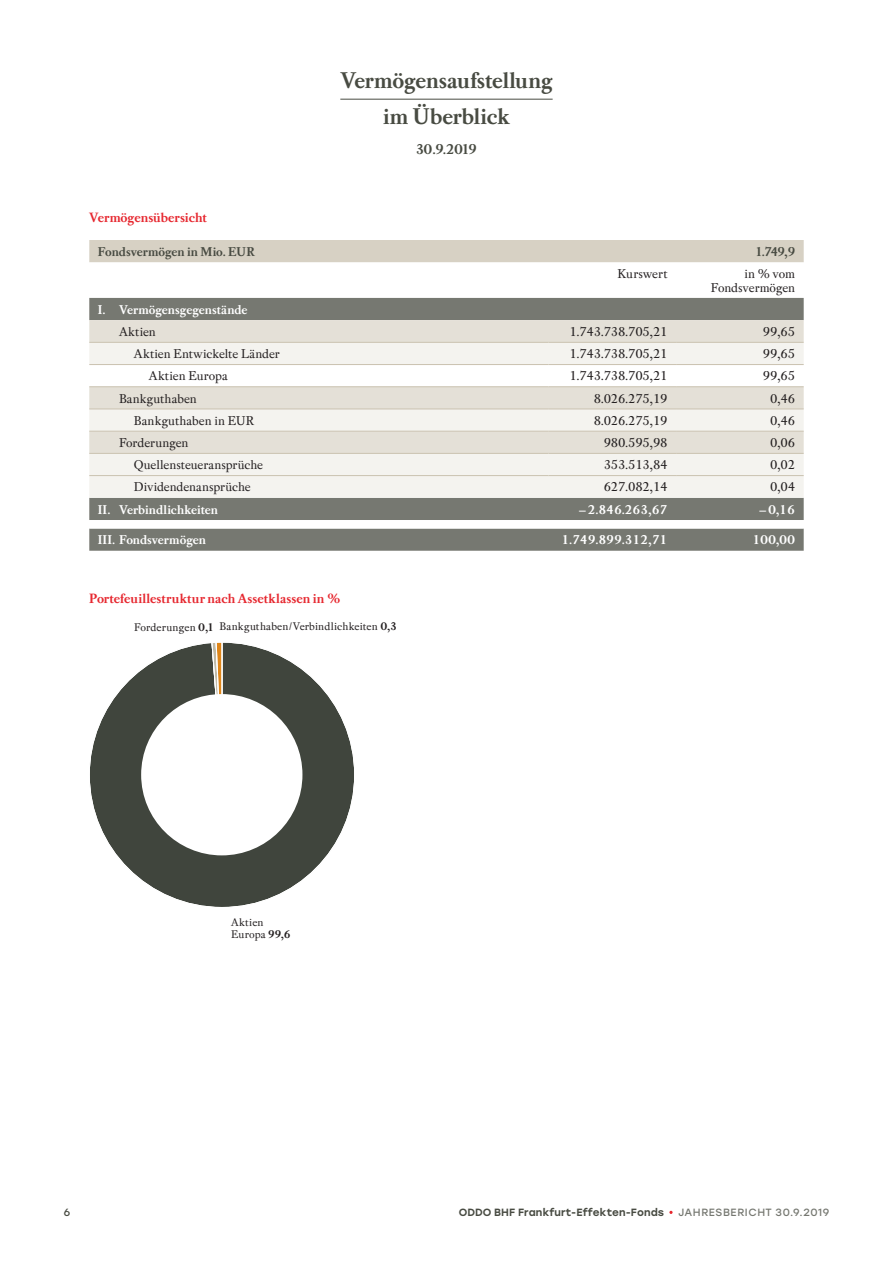
<style>
.page{position:relative;width:893px;height:1263px;background:#fff}
.page>*{position:absolute;margin:0;border:0;box-sizing:border-box;transform-origin:0 0}
.t1{font:700 24px/36px "Pradell";letter-spacing:-.01em;color:#484b42;text-align:center}
.t2{font:700 15px "Pradell";color:#484b42}
.t3{font:700 14.25px "Pradell";letter-spacing:-.005em;color:#e6272f}
.t4{font:13.5px/13.5px "Pradell";letter-spacing:-.01em;color:#231f20;text-align:right}
.t5{font:700 13.5px "Pradell";letter-spacing:-.005em;color:#fff}
.t6{font:13.5px "Pradell";letter-spacing:.01em;color:#231f20}
.t7{font:700 13.5px "Pradell";letter-spacing:-.005em;color:#484b42}
.t8{font:11.7px/12.6px "Pradell";letter-spacing:.015em;color:#231f20}
.t9{font:500 10.5px "Stolzl";letter-spacing:.01em;color:#484b42}
.t10{font:10.5px "Stolzl";letter-spacing:.05em;color:#767871}
.t11{font:10.5px "Stolzl";color:#484b42}
.s1{font-weight:700}
</style>
<div class="page">
<svg style="left:669px;top:1211px;width:4px;height:3px"></svg>
<hr style="left:340px;top:99px;width:213px;height:1px;background:#484b42">
<div style="left:89px;top:642px;width:266px;height:266px;background:#40453d;border:1px solid #fff;border-radius:131px"></div>
<svg style="left:211px;top:642px;width:12px;height:53px"></svg>
<div style="left:141px;top:694px;width:161px;height:161px;background:#fff;border-radius:50%"></div>
<div style="left:89px;top:240px;width:715px;height:22px;background:#d7d1c4"></div>
<div style="left:89px;top:298px;width:715px;height:253px;background:#767871"></div>
<div style="left:89px;top:320px;width:715px;height:22px;background:#e4e0d7"></div>
<svg style="left:89px;top:343px;width:715px;height:155px;fill:#f4f3ef"></svg>
<svg style="left:89px;top:520px;width:715px;height:8px"></svg>
<hr style="left:89px;top:342px;width:460px;height:1px;background:#cac2b0">
<hr style="left:549px;top:342px;width:127px;height:1px;background:#cac2b0">
<hr style="left:676px;top:342px;width:128px;height:1px;background:#cac2b0">
<hr style="left:89px;top:364px;width:460px;height:1px;background:#cac2b0">
<hr style="left:549px;top:364px;width:127px;height:1px;background:#cac2b0">
<hr style="left:676px;top:364px;width:128px;height:1px;background:#cac2b0">
<hr style="left:89px;top:386px;width:460px;height:1px;background:#cac2b0">
<hr style="left:549px;top:386px;width:127px;height:1px;background:#cac2b0">
<hr style="left:676px;top:386px;width:128px;height:1px;background:#cac2b0">
<hr style="left:89px;top:408px;width:460px;height:1px;background:#cac2b0">
<hr style="left:549px;top:408px;width:127px;height:1px;background:#cac2b0">
<hr style="left:676px;top:408px;width:128px;height:1px;background:#cac2b0">
<hr style="left:89px;top:431px;width:460px;height:1px;background:#cac2b0">
<hr style="left:549px;top:431px;width:127px;height:1px;background:#cac2b0">
<hr style="left:676px;top:431px;width:128px;height:1px;background:#cac2b0">
<hr style="left:89px;top:453px;width:460px;height:1px;background:#cac2b0">
<hr style="left:549px;top:453px;width:127px;height:1px;background:#cac2b0">
<hr style="left:676px;top:453px;width:128px;height:1px;background:#cac2b0">
<hr style="left:89px;top:475px;width:460px;height:1px;background:#cac2b0">
<hr style="left:549px;top:475px;width:127px;height:1px;background:#cac2b0">
<hr style="left:676px;top:475px;width:128px;height:1px;background:#cac2b0">
<h1 class="t1" style="left:340px;top:62px;width:214px">Vermögensaufstellung im Überblick</h1>
<p class="t2" style="left:416px;top:140px;width:62px">30.9.2019</p>
<p class="t3" style="left:89px;top:209px;width:119px">Vermögensübersicht</p>
<p class="t7" style="left:98px;top:243px;width:159px">Fondsvermögen in Mio. EUR</p>
<p class="t7" style="left:757px;top:243px;width:40px">1.749,9</p>
<p class="t6" style="left:617px;top:265px;width:52px">Kurswert</p>
<p class="t4" style="left:711px;top:267px;width:86px">in % vom<br>Fondsvermögen</p>
<p class="t5" style="left:98px;top:301px;width:151px">I. Vermögensgegenstände</p>
<p class="t4" style="left:119px;top:325px;width:38px">Aktien</p>
<p class="t4" style="left:569px;top:325px;width:100px">1.743.738.705,21</p>
<p class="t4" style="left:763px;top:325px;width:34px">99,65</p>
<p class="t4" style="left:134px;top:347px;width:147px">Aktien Entwickelte Länder</p>
<p class="t4" style="left:569px;top:347px;width:100px">1.743.738.705,21</p>
<p class="t4" style="left:763px;top:347px;width:34px">99,65</p>
<p class="t4" style="left:149px;top:369px;width:80px">Aktien Europa</p>
<p class="t4" style="left:569px;top:369px;width:100px">1.743.738.705,21</p>
<p class="t4" style="left:763px;top:369px;width:34px">99,65</p>
<p class="t6" style="left:119px;top:390px;width:79px">Bankguthaben</p>
<p class="t4" style="left:594px;top:391px;width:75px">8.026.275,19</p>
<p class="t4" style="left:770px;top:391px;width:27px">0,46</p>
<p class="t6" style="left:134px;top:412px;width:122px">Bankguthaben in EUR</p>
<p class="t4" style="left:594px;top:413px;width:75px">8.026.275,19</p>
<p class="t4" style="left:770px;top:413px;width:27px">0,46</p>
<p class="t4" style="left:119px;top:436px;width:71px">Forderungen</p>
<p class="t4" style="left:604px;top:436px;width:65px">980.595,98</p>
<p class="t4" style="left:770px;top:436px;width:27px">0,06</p>
<p class="t4" style="left:134px;top:458px;width:131px">Quellensteueransprüche</p>
<p class="t4" style="left:604px;top:458px;width:65px">353.513,84</p>
<p class="t4" style="left:770px;top:458px;width:27px">0,02</p>
<p class="t4" style="left:134px;top:480px;width:119px">Dividendenansprüche</p>
<p class="t4" style="left:604px;top:480px;width:65px">627.082,14</p>
<p class="t4" style="left:770px;top:480px;width:27px">0,04</p>
<p class="t5" style="left:98px;top:501px;width:122px">II. Verbindlichkeiten</p>
<p class="t5" style="left:578px;top:501px;width:91px">–2.846.263,67</p>
<p class="t5" style="left:759px;top:501px;width:38px">–0,16</p>
<p class="t5" style="left:98px;top:532px;width:110px">III. Fondsvermögen</p>
<p class="t5" style="left:561px;top:532px;width:108px">1.749.899.312,71</p>
<p class="t5" style="left:752px;top:532px;width:44px">100,00</p>
<p class="t3" style="left:89px;top:589px;width:253px">Portefeuillestruktur nach Assetklassen in %</p>
<p class="t8" style="left:134px;top:620px;width:264px">Forderungen <span class="s1">0,1</span> Bankguthaben/Verbindlichkeiten <span class="s1">0,3</span></p>
<p class="t8" style="left:231px;top:915px;width:61px">Aktien<br>Europa <span class="s1">99,6</span></p>
<p class="t11" style="left:64px;top:1205px;width:8px">6</p>
<p class="t9" style="left:459px;top:1205px;width:207px">ODDO BHF Frankfurt-Effekten-Fonds</p>
<p class="t10" style="left:678px;top:1205px;width:152px">JAHRESBERICHT 30.9.2019</p>
</div>
